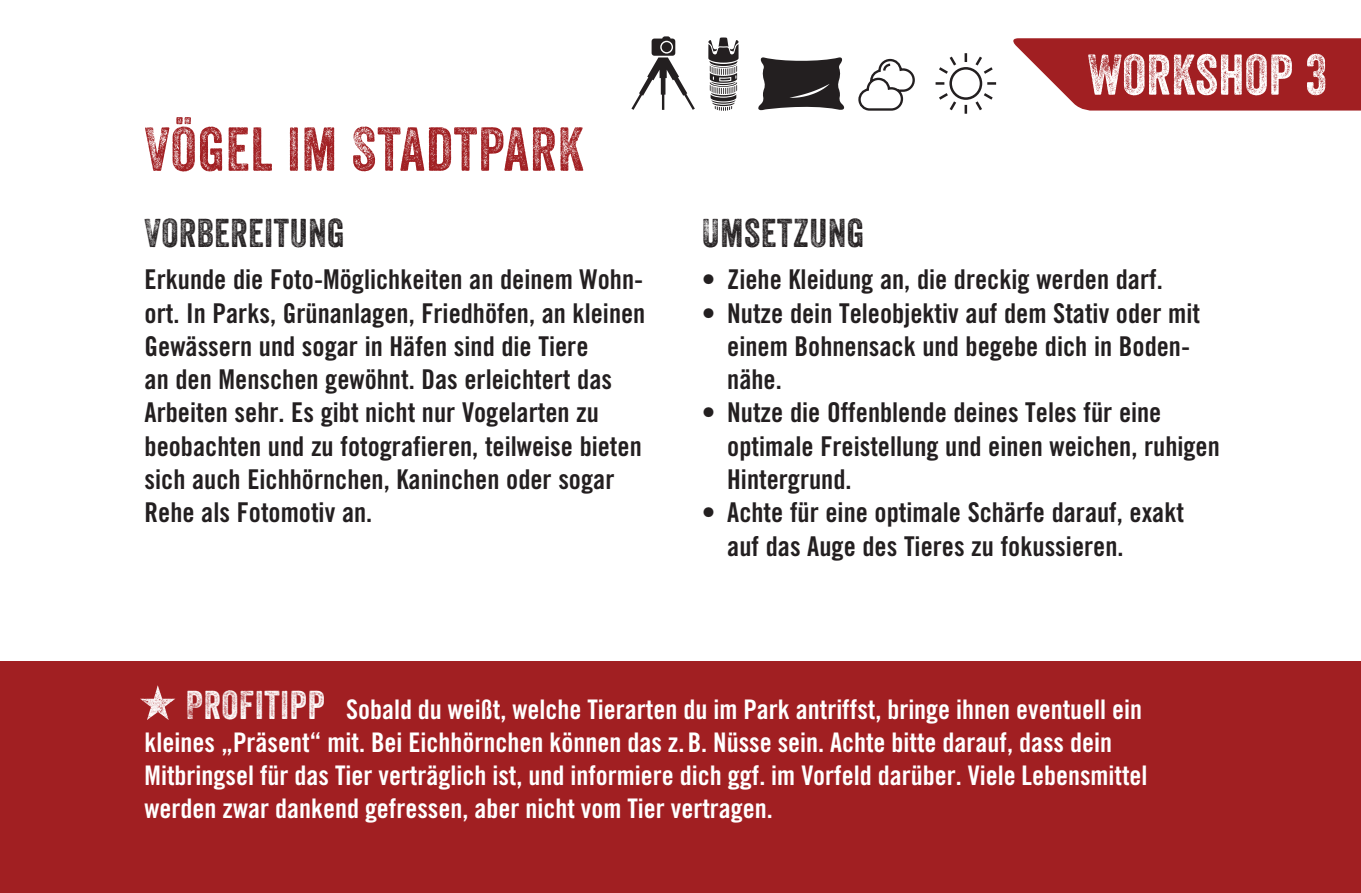
<style>
.page{position:relative;width:1361px;height:893px;background:#fff}
.page>*{position:absolute;margin:0;border:0;box-sizing:border-box;transform-origin:0 0}
.t1{font:60px "Veneer Three";letter-spacing:.02em;color:#a11f22}
.t2{font:55.5px "Veneer Three";letter-spacing:.01em;color:#fff}
.t3{font:39px "Veneer Three";letter-spacing:.02em;color:#231f20}
.t4{font:27.3px/33.3px "Trade Gothic Bold Cond Twenty";color:#231f20}
.t5{font:27px/33px "Trade Gothic Bold Cond Twenty";color:#fff}
.s1{font-family:"Veneer Three";font-size:39px}
</style>
<div class="page">
<svg style="left:1013px;top:38px;width:348px;height:73px;background:#ab3739"></svg>
<div style="left:0;top:661px;width:1361px;height:232px;background:#a11f22"></div>
<svg style="left:140px;top:685px;width:35px;height:35px"></svg>
<svg style="left:935px;top:53px;width:62px;height:61px"></svg>
<svg style="left:708px;top:37px;width:30px;height:74px"></svg>
<svg style="left:631px;top:36px;width:64px;height:74px"></svg>
<svg style="left:858px;top:58px;width:57px;height:53px"></svg>
<svg style="left:758px;top:57px;width:86px;height:53px"></svg>
<p class="t1" style="left:145px;top:113px;width:441px">VÖGEL IM STADTPARK</p>
<p class="t3" style="left:145px;top:210px;width:201px">VORBEREITUNG</p>
<p class="t4" style="left:145px;top:263px;width:502px">Erkunde die Foto-Möglichkeiten an deinem Wohn&shy;ort. In Parks, Grünanlagen, Friedhöfen, an kleinen Gewässern und sogar in Häfen sind die Tiere<br>an den Menschen gewöhnt. Das erleichtert das Arbeiten sehr. Es gibt nicht nur Vogelarten zu beobachten und zu fotografieren, teilweise bieten sich auch Eichhörnchen, Kaninchen oder sogar Rehe als Fotomotiv an.</p>
<p class="t2" style="left:1087px;top:41px;width:241px">WORKSHOP 3</p>
<p class="t3" style="left:702px;top:210px;width:164px">UMSETZUNG</p>
<p class="t4" style="left:702px;top:263px;width:462px">• Ziehe Kleidung an, die dreckig werden darf.</p>
<p class="t4" style="left:727px;top:296px;width:474px;text-indent:-25px">• Nutze dein Teleobjektiv auf dem Stativ oder mit einem Bohnensack und begebe dich in Boden&shy;nähe.</p>
<p class="t4" style="left:727px;top:396px;width:494px;text-indent:-25px">• Nutze die Offenblende deines Teles für eine optimale Freistellung und einen weichen, ruhigen<br>Hintergrund.</p>
<p class="t4" style="left:727px;top:496px;width:458px;text-indent:-25px">• Achte für eine optimale Schärfe darauf, exakt auf das Auge des Tieres zu fokussieren.</p>
<p class="t5" style="left:145px;top:693px;width:1004px;text-indent:41px"><span class="s1">PROFITIPP</span> Sobald du weißt, welche Tierarten du im Park antriffst, bringe ihnen eventuell ein kleines „Präsent“ mit. Bei Eichhörnchen können das z.B. Nüsse sein. Achte bitte darauf, dass dein Mitbringsel für das Tier verträglich ist, und informiere dich ggf. im Vorfeld darüber. Viele Lebensmittel werden zwar dankend gefressen, aber nicht vom Tier vertragen.</p>
</div>
